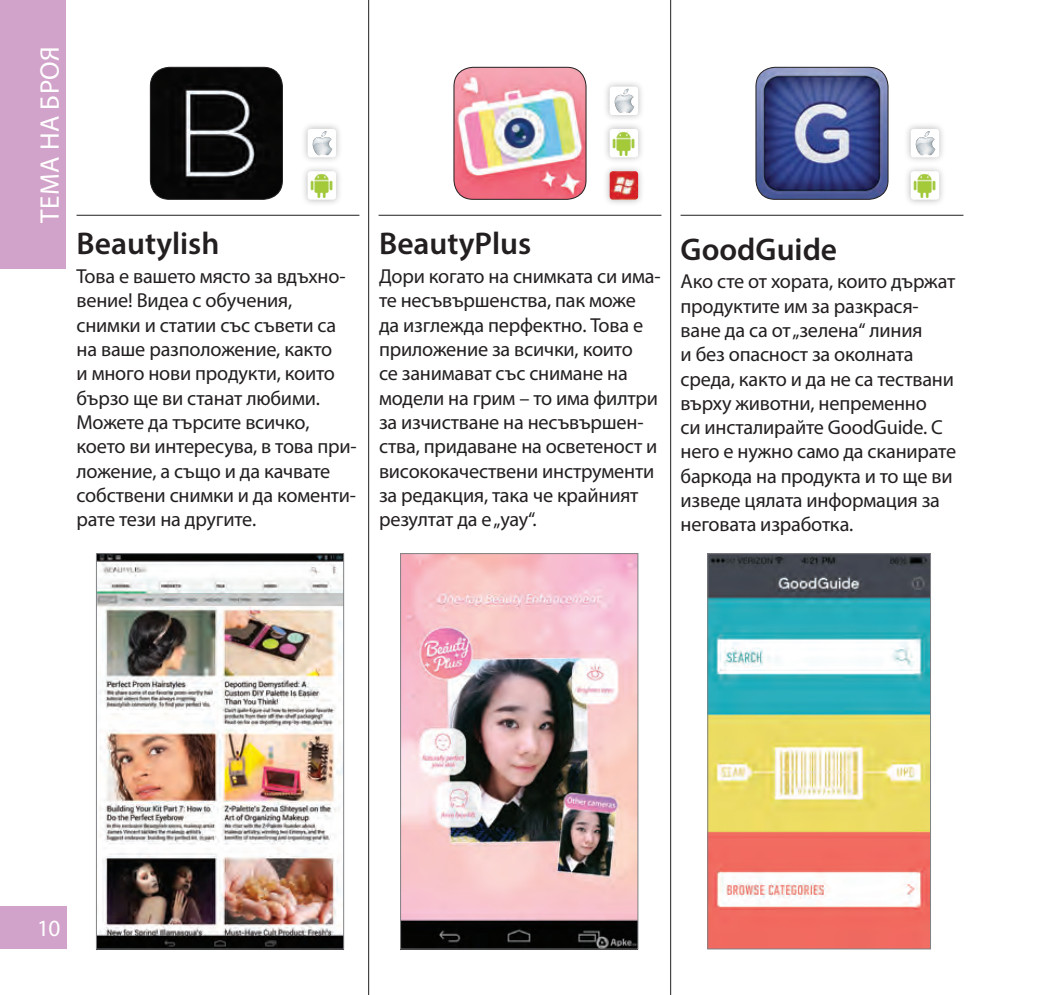
<style>
.page{position:relative;width:1040px;height:995px;background:#fff}
.page>*{position:absolute;margin:0;border:0;box-sizing:border-box;transform-origin:0 0}
.t1{font:600 31.5px "Myriad Pro";color:#231f20}
.t2{font:27px "Myriad Pro";letter-spacing:.02em;color:#fff}
.t3{font:23.4px "Myriad Pro";color:#fff}
.t4{font:20.25px/24.3px "Myriad Pro";letter-spacing:-.01em;color:#231f20}
</style>
<div class="page">
<div style="left:602px;top:80px;width:43px;height:42px;background:#231f20;opacity:.3"></div>
<div style="left:609px;top:87px;width:29px;height:28px;background:#fff;border-radius:3px"></div>
<svg style="left:614px;top:89px;width:20px;height:24px"></svg>
<div style="left:602px;top:122px;width:43px;height:42px;background:#231f20;opacity:.3"></div>
<div style="left:609px;top:129px;width:29px;height:28px;background:#fff;border-radius:3px"></div>
<img style="left:612px;top:131px;width:23px;height:25px">
<div style="left:602px;top:164px;width:43px;height:42px;background:#231f20;opacity:.3"></div>
<img style="left:609px;top:171px;width:29px;height:29px">
<div style="left:300px;top:122px;width:43px;height:42px;background:#231f20;opacity:.3"></div>
<div style="left:308px;top:129px;width:28px;height:28px;background:#fff;border-radius:3px"></div>
<svg style="left:312px;top:131px;width:20px;height:24px"></svg>
<div style="left:300px;top:164px;width:43px;height:42px;background:#231f20;opacity:.3"></div>
<div style="left:308px;top:171px;width:28px;height:29px;background:#fff;border-radius:3px"></div>
<img style="left:310px;top:173px;width:23px;height:25px">
<hr style="left:378px;top:215px;width:283px;height:1px;background:#231f20">
<hr style="left:368px;top:0;width:1px;height:995px;background:#231f20">
<hr style="left:670px;top:0;width:1px;height:995px;background:#231f20">
<img style="left:454px;top:67px;width:132px;height:132px">
<div style="left:453px;top:67px;width:133px;height:133px;border:1px solid #231f20;border-radius:19px"></div>
<hr style="left:77px;top:215px;width:282px;height:1px;background:#231f20">
<img style="left:150px;top:67px;width:132px;height:132px">
<div style="left:150px;top:67px;width:133px;height:133px;border:1px solid #231f20;border-radius:19px"></div>
<hr style="left:680px;top:215px;width:283px;height:1px;background:#231f20">
<img style="left:756px;top:67px;width:132px;height:132px">
<div style="left:755px;top:67px;width:133px;height:133px;border:1px solid #231f20;border-radius:19px"></div>
<img style="left:98px;top:555px;width:244px;height:392px">
<div style="left:96px;top:553px;width:248px;height:396px;border:1px solid #808285"></div>
<img style="left:709px;top:555px;width:220px;height:392px">
<div style="left:707px;top:553px;width:224px;height:396px;border:1px solid #808285"></div>
<img style="left:402px;top:555px;width:234px;height:392px">
<div style="left:400px;top:553px;width:238px;height:396px;border:1px solid #808285"></div>
<div style="left:903px;top:122px;width:42px;height:42px;background:#231f20;opacity:.3"></div>
<div style="left:910px;top:129px;width:29px;height:28px;background:#fff;border-radius:3px"></div>
<svg style="left:915px;top:131px;width:20px;height:24px"></svg>
<div style="left:903px;top:164px;width:42px;height:42px;background:#231f20;opacity:.3"></div>
<div style="left:910px;top:171px;width:29px;height:29px;background:#fff;border-radius:3px"></div>
<img style="left:913px;top:173px;width:23px;height:25px">
<div style="left:0;top:0;width:65px;height:269px;background:#d2a3ca"></div>
<div style="left:0;top:906px;width:67px;height:42px;background:#d2a3ca"></div>
<h2 class="t2" style="left:33px;top:223px;width:178px;rotate:-90deg">ТЕМА НА БРОЯ</h2>
<h1 class="t1" style="left:77px;top:224px;width:144px">Beautylish</h1>
<p class="t4" style="left:77px;top:264px;width:282px">Това е вашето място за вдъхно&shy;вение! Видеа с обучения, снимки и статии със съвети са на ваше разположение, както<br>и много нови продукти, които бързо ще ви станат любими.<br>Можете да търсите всичко, което ви интересува, в това при&shy;ложение, а също и да качвате собствени снимки и да коменти&shy;рате тези на другите.</p>
<h1 class="t1" style="left:379px;top:224px;width:154px">BeautyPlus</h1>
<p class="t4" style="left:379px;top:264px;width:283px">Дори когато на снимката си има&shy;те несъвършенства, пак може да изглежда перфектно. Това е приложение за всички, които<br>се занимават със снимане на модели на грим – то има филтри за изчистване на несъвършен&shy;ства, придаване на осветеност и висококачествени инструменти за редакция, така че крайният резултат да е „уау“.</p>
<h1 class="t1" style="left:680px;top:229px;width:158px">GoodGuide</h1>
<p class="t4" style="left:680px;top:269px;width:277px">Ако сте от хората, които държат продуктите им за разкрася&shy;ване да са от „зелена“ линия<br>и без опасност за околната среда, както и да не са тествани върху животни, непременно<br>си инсталирайте GoodGuide. С него е нужно само да сканирате баркода на продукта и то ще ви изведе цялата информация за неговата изработка.</p>
<p class="t3" style="left:37px;top:913px;width:25px">10</p>
</div>
